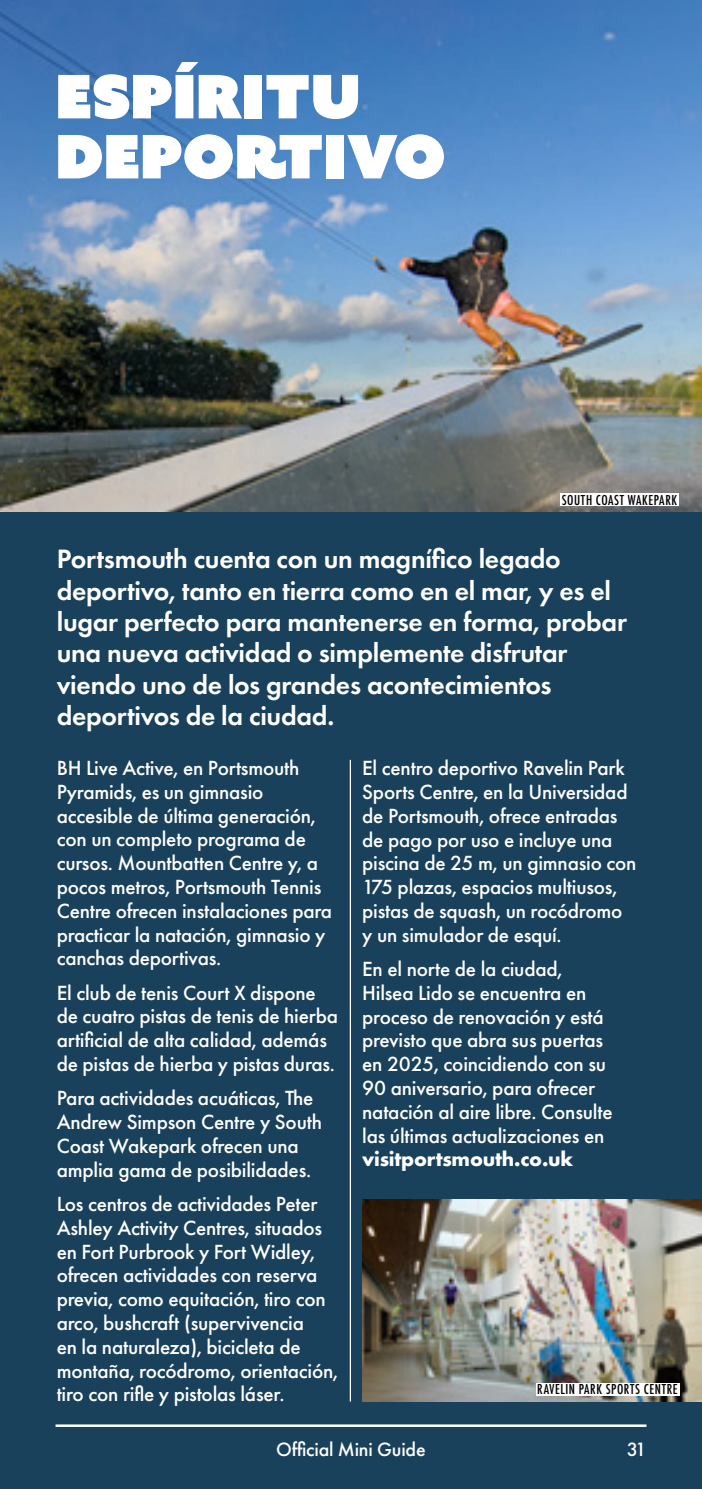
<style>
.page{position:relative;width:702px;height:1489px;background:#fff}
.page>*{position:absolute;margin:0;border:0;box-sizing:border-box;transform-origin:0 0}
.t1{font:60px/60px "Azo Sans Uber";color:#fff}
.t2{font:600 27.5px/31.2px "Futura PT";letter-spacing:-.01em;color:#fff}
.t3{font:500 21.25px/23.8px "Futura PT";letter-spacing:-.01em;color:#fff}
.t4{font:500 20px "Futura PT";letter-spacing:-.01em;color:#fff}
.t5{font:500 15px "Futura PT Cond";letter-spacing:.04em;color:#000}
.s1{font-weight:700}
</style>
<div class="page">
<div style="left:1px;top:0;width:701px;height:1488px;background:#1a415b"></div>
<img style="left:1px;top:0;width:701px;height:511px">
<img style="left:362px;top:1199px;width:340px;height:202px">
<hr style="left:350px;top:759px;width:1px;height:642px;background:#fff">
<div style="left:560px;top:493px;width:118px;height:13px;background:#fff"></div>
<div style="left:536px;top:1382px;width:143px;height:13px;background:#fff"></div>
<hr style="left:56px;top:1424px;width:590px;height:2px;background:#fff">
<h2 class="t1" style="left:56px;top:66px;width:391px">ESPÍRITU<br>DEPORTIVO</h2>
<p class="t5" style="left:561px;top:491px;width:117px">SOUTH COAST WAKEPARK</p>
<p class="t2" style="left:57px;top:543px;width:571px">Portsmouth cuenta con un magnífico legado deportivo, tanto en tierra como en el mar, y es el lugar perfecto para mantenerse en forma, probar una nueva actividad o simplemente disfrutar viendo uno de los grandes acontecimientos deportivos de la ciudad.</p>
<p class="t3" style="left:57px;top:756px;width:277px">BH Live Active, en Portsmouth<br>Pyramids, es un gimnasio accesible de última generación, con un completo programa de cursos. Mountbatten Centre y, a pocos metros, Portsmouth Tennis<br>Centre ofrecen instalaciones para practicar la natación, gimnasio y canchas deportivas.</p>
<p class="t3" style="left:57px;top:980px;width:283px">El club de tenis Court X dispone de cuatro pistas de tenis de hierba artificial de alta calidad, además de pistas de hierba y pistas duras.</p>
<p class="t3" style="left:57px;top:1086px;width:267px">Para actividades acuáticas, The<br>Andrew Simpson Centre y South<br>Coast Wakepark ofrecen una amplia gama de posibilidades.</p>
<p class="t3" style="left:57px;top:1192px;width:283px">Los centros de actividades Peter Ashley Activity Centres, situados en Fort Purbrook y Fort Widley, ofrecen actividades con reserva previa, como equitación, tiro con arco, bushcraft (supervivencia<br>en la naturaleza), bicicleta de montaña, rocódromo, orientación, tiro con rifle y pistolas láser.</p>
<p class="t3" style="left:362px;top:756px;width:276px">El centro deportivo Ravelin Park<br>Sports Centre, en la Universidad de Portsmouth, ofrece entradas de pago por uso e incluye una piscina de 25 m, un gimnasio con<br>175 plazas, espacios multiusos, pistas de squash, un rocódromo y un simulador de esquí.</p>
<p class="t3" style="left:362px;top:957px;width:252px">En el norte de la ciudad,<br>Hilsea Lido se encuentra en proceso de renovación y está previsto que abra sus puertas en 2025, coincidiendo con su<br>90 aniversario, para ofrecer natación al aire libre. Consulte las últimas actualizaciones en <span class="s1">visitportsmouth.co.uk</span></p>
<p class="t5" style="left:537px;top:1380px;width:142px">RAVELIN PARK SPORTS CENTRE</p>
<p class="t4" style="left:276px;top:1437px;width:151px">Official Mini Guide</p>
<p class="t4" style="left:626px;top:1437px;width:21px">31</p>
</div>
